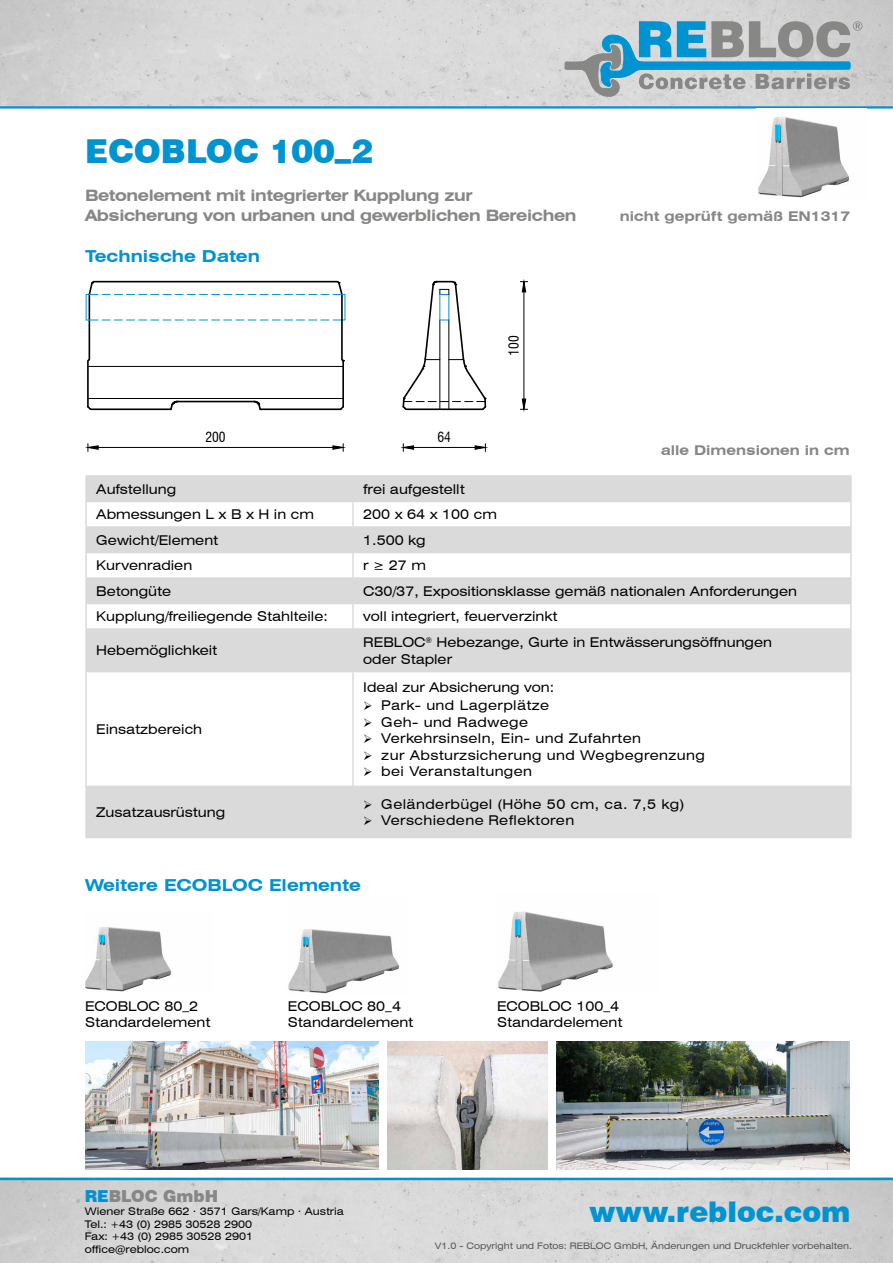
<style>
.page{position:relative;width:893px;height:1263px;background:#fff}
.page>*{position:absolute;margin:0;border:0;box-sizing:border-box;transform-origin:0 0}
.t1{font:900 33px "Swiss 721 BT";color:#0093d2}
.t2{font:900 28.5px "Swiss 721 BT";color:#0093d2}
.t3{font:700 expanded 16.5px "Swiss 721 BT";color:#0093d2}
.t4{font:900 16.5px "Swiss 721 BT";color:#878786}
.t5{font:700 expanded 15.75px/19.5px "Swiss 721 BT";letter-spacing:-.025em;color:#878786}
.t6{font:expanded 13.5px/16.5px "Swiss 721 BT";color:#000}
.t7{font:expanded 13.5px "Swiss 721 BT";letter-spacing:.03em;color:#000}
.t8{font:700 expanded 13.5px "Swiss 721 BT";color:#878786}
.t9{font:condensed 13.5px "Swiss 721 BT";color:#000}
.t10{font:expanded 10.5px/13.2px "Swiss 721 BT";color:#000}
.t11{font:expanded 9px "Swiss 721 BT";color:#545453}
.s1{color:#0093d2}
</style>
<div class="page">
<svg style="left:87px;top:477px;width:763px;height:360px"></svg>
<hr style="left:85px;top:475px;width:268px;height:2px;background:#dadada">
<hr style="left:85px;top:477px;width:2px;height:24px;background:#dadada">
<hr style="left:353px;top:475px;width:499px;height:2px;background:#dadada">
<hr style="left:352px;top:477px;width:2px;height:24px;background:#dadada">
<hr style="left:850px;top:477px;width:2px;height:24px;background:#dadada">
<hr style="left:85px;top:501px;width:268px;height:1px;background:#dadada">
<hr style="left:85px;top:502px;width:2px;height:24px;background:#dadada">
<hr style="left:353px;top:501px;width:499px;height:1px;background:#dadada">
<hr style="left:352px;top:502px;width:2px;height:24px;background:#dadada">
<hr style="left:850px;top:502px;width:2px;height:24px;background:#dadada">
<hr style="left:85px;top:526px;width:268px;height:2px;background:#dadada">
<hr style="left:85px;top:528px;width:2px;height:24px;background:#dadada">
<hr style="left:353px;top:526px;width:499px;height:2px;background:#dadada">
<hr style="left:352px;top:528px;width:2px;height:24px;background:#dadada">
<hr style="left:850px;top:528px;width:2px;height:24px;background:#dadada">
<hr style="left:85px;top:552px;width:268px;height:1px;background:#dadada">
<hr style="left:85px;top:553px;width:2px;height:24px;background:#dadada">
<hr style="left:353px;top:552px;width:499px;height:1px;background:#dadada">
<hr style="left:352px;top:553px;width:2px;height:24px;background:#dadada">
<hr style="left:850px;top:553px;width:2px;height:24px;background:#dadada">
<hr style="left:85px;top:577px;width:268px;height:2px;background:#dadada">
<hr style="left:85px;top:579px;width:2px;height:24px;background:#dadada">
<hr style="left:353px;top:577px;width:499px;height:2px;background:#dadada">
<hr style="left:352px;top:579px;width:2px;height:24px;background:#dadada">
<hr style="left:850px;top:579px;width:2px;height:24px;background:#dadada">
<hr style="left:85px;top:603px;width:268px;height:1px;background:#dadada">
<hr style="left:85px;top:604px;width:2px;height:24px;background:#dadada">
<hr style="left:353px;top:603px;width:499px;height:1px;background:#dadada">
<hr style="left:352px;top:604px;width:2px;height:24px;background:#dadada">
<hr style="left:850px;top:604px;width:2px;height:24px;background:#dadada">
<hr style="left:85px;top:628px;width:268px;height:2px;background:#dadada">
<hr style="left:85px;top:630px;width:2px;height:41px;background:#dadada">
<hr style="left:353px;top:628px;width:499px;height:2px;background:#dadada">
<hr style="left:352px;top:630px;width:2px;height:41px;background:#dadada">
<hr style="left:850px;top:630px;width:2px;height:41px;background:#dadada">
<hr style="left:85px;top:671px;width:268px;height:1px;background:#dadada">
<hr style="left:85px;top:672px;width:2px;height:114px;background:#dadada">
<hr style="left:353px;top:671px;width:499px;height:1px;background:#dadada">
<hr style="left:352px;top:672px;width:2px;height:114px;background:#dadada">
<hr style="left:850px;top:672px;width:2px;height:114px;background:#dadada">
<hr style="left:85px;top:786px;width:268px;height:1px;background:#dadada">
<hr style="left:85px;top:787px;width:2px;height:50px;background:#dadada">
<hr style="left:353px;top:786px;width:499px;height:1px;background:#dadada">
<hr style="left:352px;top:787px;width:2px;height:50px;background:#dadada">
<hr style="left:850px;top:787px;width:2px;height:50px;background:#dadada">
<hr style="left:85px;top:837px;width:268px;height:1px;background:#dadada">
<hr style="left:353px;top:837px;width:499px;height:1px;background:#dadada">
<img style="left:0;top:1180px;width:893px;height:83px">
<hr style="left:0;top:1178px;width:893px;height:2px;background:#0093d2">
<img style="left:0;top:0;width:893px;height:106px">
<hr style="left:0;top:106px;width:893px;height:3px;background:#0093d2">
<svg style="left:86px;top:281px;width:260px;height:130px"></svg>
<svg style="left:402px;top:281px;width:85px;height:130px"></svg>
<hr style="left:98px;top:447px;width:235px;height:1px;background:#000">
<svg style="left:332px;top:444px;width:12px;height:7px"></svg>
<svg style="left:87px;top:444px;width:12px;height:7px"></svg>
<hr style="left:414px;top:447px;width:61px;height:1px;background:#000">
<svg style="left:474px;top:444px;width:12px;height:7px"></svg>
<svg style="left:403px;top:444px;width:11px;height:7px"></svg>
<hr style="left:523px;top:292px;width:1px;height:107px;background:#000">
<svg style="left:520px;top:398px;width:8px;height:12px"></svg>
<svg style="left:520px;top:281px;width:8px;height:12px"></svg>
<hr style="left:88px;top:366px;width:255px;height:1px;background:#000">
<hr style="left:88px;top:398px;width:255px;height:1px;background:#000">
<svg style="left:564px;top:21px;width:298px;height:76px;background:#96b4c0"></svg>
<img style="left:85px;top:927px;width:86px;height:65px">
<img style="left:757px;top:108px;width:110px;height:90px">
<img style="left:288px;top:929px;width:112px;height:65px">
<img style="left:498px;top:911px;width:115px;height:81px">
<img style="left:556px;top:1041px;width:294px;height:128px">
<img style="left:86px;top:1041px;width:293px;height:128px">
<img style="left:387px;top:1041px;width:160px;height:128px">
<svg style="left:373px;top:710px;width:12px;height:1px"></svg>
<svg style="left:373px;top:727px;width:12px;height:1px"></svg>
<svg style="left:373px;top:743px;width:12px;height:1px"></svg>
<svg style="left:373px;top:760px;width:12px;height:1px"></svg>
<svg style="left:373px;top:776px;width:12px;height:1px"></svg>
<svg style="left:373px;top:809px;width:12px;height:1px"></svg>
<svg style="left:373px;top:825px;width:12px;height:1px"></svg>
<h1 class="t1" style="left:85px;top:131px;width:290px">ECOBLOC 100_2</h1>
<p class="t5" style="left:85px;top:186px;width:493px">Betonelement mit integrierter Kupplung zur<br>Absicherung von urbanen und gewerblichen Bereichen</p>
<p class="t3" style="left:86px;top:247px;width:176px">Technische Daten</p>
<p class="t9" style="left:205px;top:429px;width:22px">200</p>
<p class="t9" style="left:437px;top:429px;width:15px">64</p>
<p class="t9" style="left:506px;top:356px;width:22px;rotate:-90deg">100</p>
<p class="t8" style="left:620px;top:208px;width:232px">nicht geprüft gemäß EN1317</p>
<p class="t8" style="left:661px;top:442px;width:190px">alle Dimensionen in cm</p>
<p class="t6" style="left:96px;top:481px;width:81px">Aufstellung</p>
<p class="t6" style="left:363px;top:481px;width:103px">frei aufgestellt</p>
<p class="t6" style="left:96px;top:506px;width:219px">Abmessungen L x B x H in cm</p>
<p class="t6" style="left:363px;top:506px;width:135px">200 x 64 x 100 cm</p>
<p class="t6" style="left:96px;top:532px;width:123px">Gewicht/Element</p>
<p class="t6" style="left:363px;top:532px;width:64px">1.500 kg</p>
<p class="t6" style="left:96px;top:557px;width:97px">Kurvenradien</p>
<p class="t6" style="left:363px;top:557px;width:64px">r ≥ 27 m</p>
<p class="t6" style="left:96px;top:583px;width:76px">Betongüte</p>
<p class="t6" style="left:363px;top:583px;width:435px">C30/37, Expositionsklasse gemäß nationalen Anforderungen</p>
<p class="t6" style="left:96px;top:608px;width:233px">Kupplung/freiliegende Stahlteile:</p>
<p class="t6" style="left:363px;top:608px;width:196px">voll integriert, feuerverzinkt</p>
<p class="t6" style="left:96px;top:642px;width:122px">Hebemöglichkeit</p>
<p class="t6" style="left:363px;top:634px;width:410px">REBLOC<sup>®</sup> Hebezange, Gurte in Entwässerungsöffnungen oder Stapler</p>
<p class="t6" style="left:96px;top:721px;width:107px">Einsatzbereich</p>
<p class="t6" style="left:96px;top:804px;width:130px">Zusatzausrüstung</p>
<p class="t6" style="left:363px;top:679px;width:193px">Ideal zur Absicherung von:</p>
<p class="t7" style="left:363px;top:697px;width:188px">➢ Park- und Lagerplätze</p>
<p class="t7" style="left:363px;top:714px;width:166px">➢ Geh- und Radwege</p>
<p class="t7" style="left:363px;top:730px;width:279px">➢ Verkehrsinseln, Ein- und Zufahrten</p>
<p class="t7" style="left:363px;top:747px;width:343px">➢ zur Absturzsicherung und Wegbegrenzung</p>
<p class="t7" style="left:363px;top:763px;width:170px">➢ bei Veranstaltungen</p>
<p class="t7" style="left:363px;top:796px;width:322px">➢ Geländerbügel (Höhe 50 cm, ca. 7,5 kg)</p>
<p class="t7" style="left:363px;top:812px;width:213px">➢ Verschiedene Reflektoren</p>
<p class="t3" style="left:85px;top:875px;width:277px">Weitere ECOBLOC Elemente</p>
<p class="t6" style="left:85px;top:997px;width:127px">ECOBLOC 80_2<br>Standardelement</p>
<p class="t6" style="left:288px;top:997px;width:127px">ECOBLOC 80_4<br>Standardelement</p>
<p class="t6" style="left:497px;top:997px;width:127px">ECOBLOC 100_4<br>Standardelement</p>
<p class="t4" style="left:85px;top:1186px;width:135px"><span class="s1">RE</span>BLOC GmbH</p>
<p class="t10" style="left:85px;top:1204px;width:261px">Wiener Straße 662 . 3571 Gars/Kamp . Austria<br>Tel.: +43 (0) 2985 30528 2900</p>
<p class="t10" style="left:85px;top:1230px;width:170px">Fax: +43 (0) 2985 30528 2901 office@rebloc.com</p>
<p class="t11" style="left:435px;top:1240px;width:419px">V1.0 - Copyright und Fotos: REBLOC GmbH, Änderungen und Druckfehler vorbehalten.</p>
<h2 class="t2" style="left:589px;top:1194px;width:263px">www.rebloc.com</h2>
</div>
